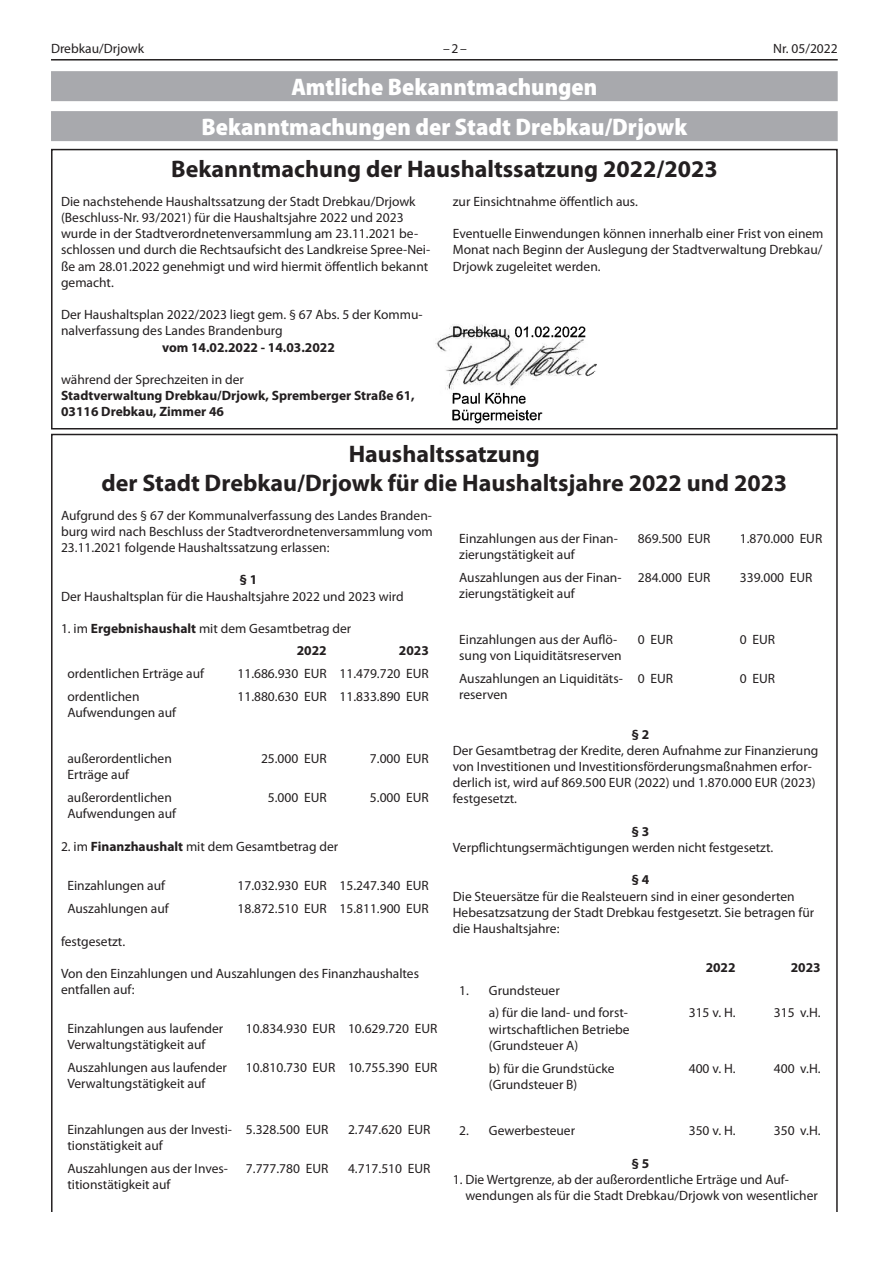
<style>
.page{position:relative;width:893px;height:1263px;background:#fff}
.page>*{position:absolute;margin:0;border:0;box-sizing:border-box;transform-origin:0 0}
.t1{font:700 24px/28.8px "Myriad Pro";color:#231f20;text-align:center}
.t2{font:900 semi-condensed 24px/39.9px "Myriad Pro";color:#fff;text-align:center}
.t3{font:13.5px/16.2px "Myriad Pro";color:#231f20}
.t4{font:700 13.5px/16.2px "Myriad Pro";color:#231f20}
.s1{font-weight:700}
</style>
<div class="page">
<hr style="left:51px;top:59px;width:787px;height:2px;background:#231f20">
<img style="left:435px;top:324px;width:162px;height:100px">
<div style="left:51px;top:71px;width:787px;height:30px;background:#a8a9ad"></div>
<div style="left:51px;top:111px;width:787px;height:30px;background:#a8a9ad"></div>
<div style="left:51px;top:149px;width:787px;height:280px;border:2px solid #231f20"></div>
<p class="t3" style="left:51px;top:40px;width:95px">Drebkau/Drjowk</p>
<p class="t3" style="left:443px;top:40px;width:25px">–2–</p>
<p class="t3" style="left:773px;top:40px;width:66px">Nr. 05/2022</p>
<h1 class="t2" style="left:202px;top:66px;width:487px">Amtliche Bekanntmachungen<br>Bekanntmachungen der Stadt Drebkau/Drjowk</h1>
<h1 class="t1" style="left:171px;top:154px;width:548px">Bekanntmachung der Haushaltssatzung 2022/2023</h1>
<p class="t3" style="left:61px;top:193px;width:371px">Die nachstehende Haushaltssatzung der Stadt Drebkau/Drjowk (Beschluss-Nr. 93/2021) für die Haushaltsjahre 2022 und 2023 wurde in der Stadtverordnetenversammlung am 23.11.2021 be&shy;schlossen und durch die Rechtsaufsicht des Landkreise Spree-Nei&shy;ße am 28.01.2022 genehmigt und wird hiermit öffentlich bekannt gemacht.</p>
<p class="t3" style="left:61px;top:306px;width:363px">Der Haushaltsplan 2022/2023 liegt gem. § 67 Abs. 5 der Kommu&shy;nalverfassung des Landes Brandenburg</p>
<p class="t4" style="left:162px;top:338px;width:174px">vom 14.02.2022 - 14.03.2022</p>
<p class="t3" style="left:61px;top:371px;width:184px">während der Sprechzeiten in der</p>
<p class="t4" style="left:61px;top:387px;width:355px">Stadtverwaltung Drebkau/Drjowk, Spremberger Straße 61,<br>03116 Drebkau, Zimmer 46</p>
<p class="t3" style="left:453px;top:193px;width:187px">zur Einsichtnahme öffentlich aus.</p>
<p class="t3" style="left:453px;top:225px;width:372px;text-align:justify">Eventuelle Einwendungen können innerhalb einer Frist von einem Monat nach Beginn der Auslegung der Stadtverwaltung Drebkau/ Drjowk zugeleitet werden.</p>
<h1 class="t1" style="left:101px;top:438px;width:687px">Haushaltssatzung<br>der Stadt Drebkau/Drjowk für die Haushaltsjahre 2022 und 2023</h1>
<p class="t3" style="left:61px;top:507px;width:373px;text-align:justify">Aufgrund des § 67 der Kommunalverfassung des Landes Branden&shy;burg wird nach Beschluss der Stadtverordnetenversammlung vom 23.11.2021 folgende Haushaltssatzung erlassen:</p>
<p class="t4" style="left:240px;top:571px;width:19px">§ 1</p>
<p class="t3" style="left:61px;top:588px;width:344px">Der Haushaltsplan für die Haushaltsjahre 2022 und 2023 wird</p>
<p class="t3" style="left:297px;top:617px;width:56px;line-height:22.5px;text-indent:-236px">1. im <span class="s1">Ergebnishaushalt</span> mit dem Gesamtbetrag der<br><span class="s1">2022</span></p>
<p class="t3" style="left:459px;top:530px;width:160px">Einzahlungen aus der Finan&shy;zierungstätigkeit auf</p>
<p class="t3" style="left:638px;top:530px;width:74px">869.500 EUR</p>
<p class="t3" style="left:740px;top:530px;width:84px">1.870.000 EUR</p>
<p class="t3" style="left:459px;top:569px;width:164px">Auszahlungen aus der Finan&shy;zierungstätigkeit auf</p>
<p class="t3" style="left:638px;top:569px;width:74px">284.000 EUR</p>
<p class="t3" style="left:740px;top:569px;width:74px">339.000 EUR</p>
<p class="t3" style="left:459px;top:631px;width:164px">Einzahlungen aus der Auflö&shy;sung von Liquiditätsreserven</p>
<p class="t3" style="left:638px;top:631px;width:37px">0 EUR</p>
<p class="t3" style="left:740px;top:631px;width:37px">0 EUR</p>
<p class="t3" style="left:459px;top:670px;width:165px">Auszahlungen an Liquiditäts&shy;reserven</p>
<p class="t3" style="left:638px;top:670px;width:37px">0 EUR</p>
<p class="t3" style="left:740px;top:670px;width:37px">0 EUR</p>
<p class="t4" style="left:631px;top:725px;width:19px">§ 2</p>
<p class="t3" style="left:453px;top:742px;width:367px">Der Gesamtbetrag der Kredite, deren Aufnahme zur Finanzierung von Investitionen und Investitionsförderungsmaßnahmen erfor&shy;derlich ist, wird auf 869.500 EUR (2022) und 1.870.000 EUR (2023) festgesetzt.</p>
<p class="t4" style="left:631px;top:823px;width:19px">§ 3</p>
<p class="t3" style="left:453px;top:839px;width:322px">Verpflichtungsermächtigungen werden nicht festgesetzt.</p>
<p class="t4" style="left:631px;top:871px;width:19px">§ 4</p>
<p class="t3" style="left:453px;top:888px;width:363px">Die Steuersätze für die Realsteuern sind in einer gesonderten<br>Hebesatzsatzung der Stadt Drebkau festgesetzt. Sie betragen für die Haushaltsjahre:</p>
<p class="t4" style="left:706px;top:958px;width:31px">2022</p>
<p class="t4" style="left:791px;top:958px;width:31px">2023</p>
<p class="t3" style="left:489px;top:978px;width:140px;line-height:23px;text-indent:-30px">1. Grundsteuer<br>a) für die land- und forst-</p>
<p class="t3" style="left:489px;top:1021px;width:142px">wirtschaftlichen Betriebe (Grundsteuer A)</p>
<p class="t4" style="left:399px;top:642px;width:31px">2023</p>
<p class="t3" style="left:67px;top:665px;width:138px">ordentlichen Erträge auf</p>
<p class="t3" style="left:237px;top:665px;width:193px">11.686.930 EUR 11.479.720 EUR</p>
<p class="t3" style="left:67px;top:688px;width:110px">ordentlichen<br>Aufwendungen auf</p>
<p class="t3" style="left:237px;top:688px;width:193px">11.880.630 EUR 11.833.890 EUR</p>
<p class="t3" style="left:67px;top:750px;width:106px">außerordentlichen<br>Erträge auf</p>
<p class="t3" style="left:261px;top:750px;width:67px">25.000 EUR</p>
<p class="t3" style="left:370px;top:750px;width:60px">7.000 EUR</p>
<p class="t3" style="left:67px;top:789px;width:110px">außerordentlichen<br>Aufwendungen auf</p>
<p class="t3" style="left:268px;top:789px;width:60px">5.000 EUR</p>
<p class="t3" style="left:370px;top:789px;width:60px">5.000 EUR</p>
<p class="t3" style="left:61px;top:838px;width:279px">2. im <span class="s1">Finanzhaushalt</span> mit dem Gesamtbetrag der</p>
<p class="t3" style="left:67px;top:877px;width:99px">Einzahlungen auf</p>
<p class="t3" style="left:237px;top:877px;width:193px">17.032.930 EUR 15.247.340 EUR</p>
<p class="t3" style="left:67px;top:900px;width:103px">Auszahlungen auf</p>
<p class="t3" style="left:237px;top:900px;width:193px">18.872.510 EUR 15.811.900 EUR</p>
<p class="t3" style="left:61px;top:933px;width:66px">festgesetzt.</p>
<p class="t3" style="left:61px;top:965px;width:359px">Von den Einzahlungen und Auszahlungen des Finanzhaushaltes entfallen auf:</p>
<p class="t3" style="left:67px;top:1020px;width:157px">Einzahlungen aus laufender<br>Verwaltungstätigkeit auf</p>
<p class="t3" style="left:246px;top:1020px;width:193px">10.834.930 EUR 10.629.720 EUR</p>
<p class="t3" style="left:67px;top:1059px;width:161px">Auszahlungen aus laufender<br>Verwaltungstätigkeit auf</p>
<p class="t3" style="left:246px;top:1059px;width:193px">10.810.730 EUR 10.755.390 EUR</p>
<p class="t3" style="left:67px;top:1121px;width:166px">Einzahlungen aus der Investi&shy;tionstätigkeit auf</p>
<p class="t3" style="left:246px;top:1121px;width:84px">5.328.500 EUR</p>
<p class="t3" style="left:348px;top:1121px;width:84px">2.747.620 EUR</p>
<p class="t3" style="left:67px;top:1160px;width:162px">Auszahlungen aus der Inves&shy;titionstätigkeit auf</p>
<p class="t3" style="left:246px;top:1160px;width:84px">7.777.780 EUR</p>
<p class="t3" style="left:348px;top:1160px;width:84px">4.717.510 EUR</p>
<p class="t3" style="left:689px;top:1004px;width:48px">315 v. H.</p>
<p class="t3" style="left:774px;top:1004px;width:48px">315 v.H.</p>
<p class="t3" style="left:489px;top:1060px;width:127px">b) für die Grundstücke (Grundsteuer B)</p>
<p class="t3" style="left:689px;top:1060px;width:48px">400 v. H.</p>
<p class="t3" style="left:774px;top:1060px;width:48px">400 v.H.</p>
<p class="t3" style="left:459px;top:1122px;width:117px">2. Gewerbesteuer</p>
<p class="t3" style="left:689px;top:1122px;width:48px">350 v. H.</p>
<p class="t3" style="left:774px;top:1122px;width:48px">350 v.H.</p>
<p class="t4" style="left:631px;top:1154px;width:19px">§ 5</p>
<p class="t3" style="left:465px;top:1171px;width:354px;text-indent:-13px">1. Die Wertgrenze, ab der außerordentliche Erträge und Auf&shy;wendungen als für die Stadt Drebkau/Drjowk von wesentlicher</p>
</div>
